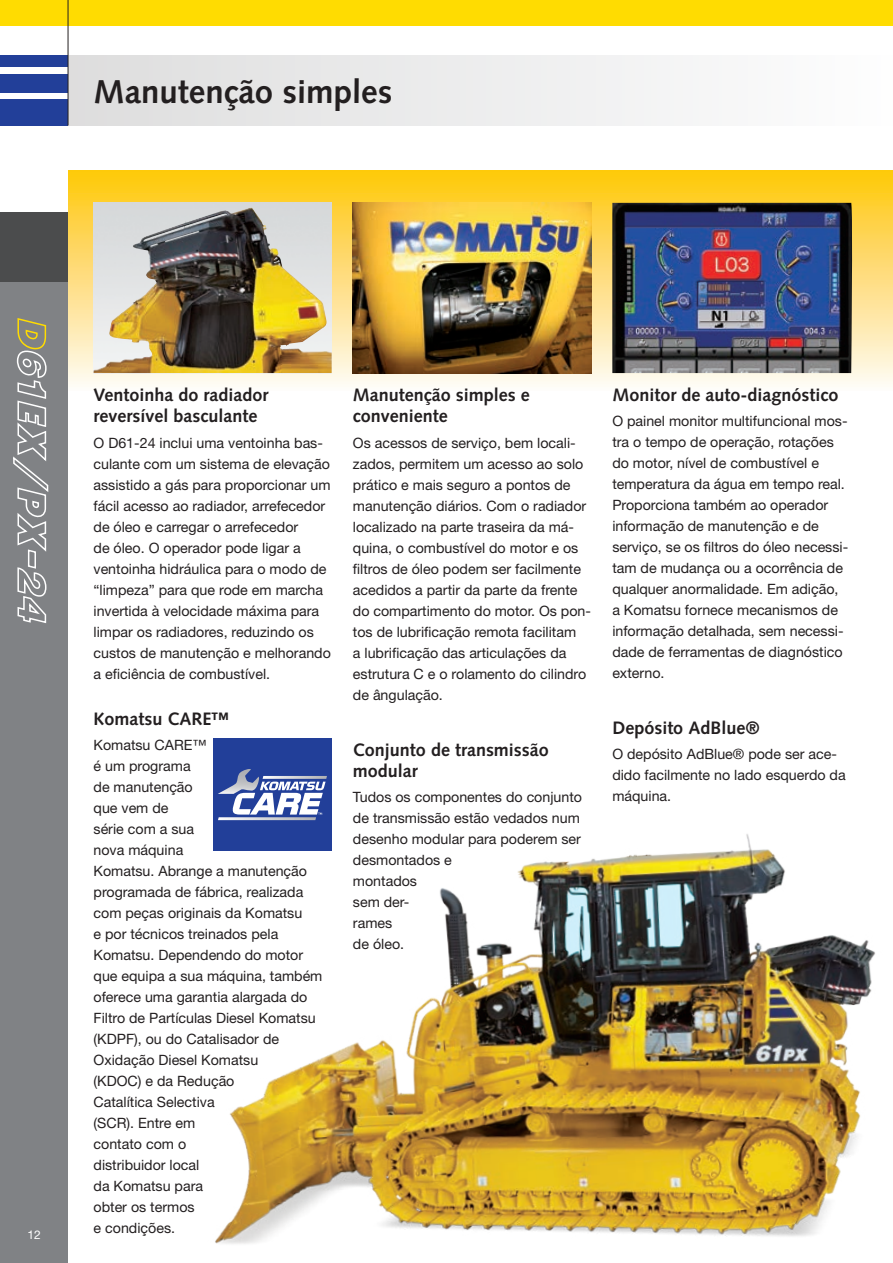
<style>
.page{position:relative;width:893px;height:1263px;background:#fff}
.page>*{position:absolute;margin:0;border:0;box-sizing:border-box;transform-origin:0 0}
.t1{font:700 33px "Syntax LTCE";color:#231f20}
.t2{font:700 18px/21px "Syntax LTCE";color:#231f20}
.t3{font:14.25px/21px "Helvetica Neue LT Pro";color:#231f20}
.t4{font:12px "Helvetica Neue LT Pro";color:#fff}
</style>
<div class="page">
<div style="left:68px;top:170px;width:825px;height:221px;background:linear-gradient(to bottom,#fdc40c,#fbf7f5)"></div>
<div style="left:0;top:213px;width:68px;height:1050px;background:#808285"></div>
<div style="left:0;top:99px;width:68px;height:26px;background:#223f99"></div>
<div style="left:0;top:74px;width:68px;height:18px;background:#223f99"></div>
<div style="left:0;top:55px;width:68px;height:12px;background:#223f99"></div>
<div style="left:0;top:0;width:893px;height:26px;background:#ffdc01"></div>
<div style="left:0;top:213px;width:68px;height:69px;background:#4b4c4d"></div>
<div style="left:68px;top:55px;width:825px;height:70px;background:linear-gradient(to right,#ddddde,#fdfdfe)"></div>
<hr style="left:68px;top:0;width:1px;height:125px;background:#231f20">
<img style="left:353px;top:203px;width:238px;height:170px">
<img style="left:94px;top:203px;width:238px;height:5px">
<img style="left:94px;top:208px;width:238px;height:165px">
<img style="left:612px;top:203px;width:241px;height:170px">
<div style="left:213px;top:738px;width:119px;height:113px;background:#223f99"></div>
<svg style="left:218px;top:769px;width:109px;height:37px"></svg>
<img style="left:215px;top:806px;width:660px;height:438px">
<svg style="left:13px;top:318px;width:36px;height:305px"></svg>
<h1 class="t1" style="left:94px;top:73px;width:300px">Manutenção simples</h1>
<p class="t4" style="left:27px;top:1227px;width:15px">12</p>
<p class="t2" style="left:94px;top:385px;width:177px">Ventoinha do radiador reversível basculante</p>
<p class="t3" style="left:94px;top:432px;width:239px">O D61-24 inclui uma ventoinha bas&shy;culante com um sistema de elevação assistido a gás para proporcionar um fácil acesso ao radiador, arrefecedor de óleo e carregar o arrefecedor<br>de óleo. O operador pode ligar a ventoinha hidráulica para o modo de “limpeza” para que rode em marcha invertida à velocidade máxima para limpar os radiadores, reduzindo os custos de manutenção e melhorando a eficiência de combustível.</p>
<p class="t2" style="left:94px;top:708px;width:137px">Komatsu CARE™</p>
<p class="t3" style="left:94px;top:734px;width:230px">Komatsu CARE™<br>é um programa<br>de manutenção<br>que vem de<br>série com a sua<br>nova máquina<br>Komatsu. Abrange a manutenção programada de fábrica, realizada com peças originais da Komatsu<br>e por técnicos treinados pela<br>Komatsu. Dependendo do motor que equipa a sua máquina, também oferece uma garantia alargada do<br>Filtro de Partículas Diesel Komatsu (KDPF), ou do Catalisador de<br>Oxidação Diesel Komatsu<br>(KDOC) e da Redução<br>Catalítica Selectiva<br>(SCR). Entre em<br>contato com o<br>distribuidor local<br>da Komatsu para<br>obter os termos<br>e condições.</p>
<p class="t2" style="left:353px;top:385px;width:178px">Manutenção simples e conveniente</p>
<p class="t3" style="left:353px;top:432px;width:240px">Os acessos de serviço, bem locali&shy;zados, permitem um acesso ao solo prático e mais seguro a pontos de manutenção diários. Com o radiador localizado na parte traseira da má&shy;quina, o combustível do motor e os filtros de óleo podem ser facilmente acedidos a partir da parte da frente do compartimento do motor. Os pon&shy;tos de lubrificação remota facilitam<br>a lubrificação das articulações da estrutura C e o rolamento do cilindro de ângulação.</p>
<p class="t2" style="left:353px;top:739px;width:197px">Conjunto de transmissão modular</p>
<p class="t3" style="left:353px;top:786px;width:231px">Tudos os componentes do conjunto de transmissão estão vedados num desenho modular para poderem ser desmontados e<br>montados<br>sem der-<br>rames<br>de óleo.</p>
<p class="t2" style="left:612px;top:384px;width:228px">Monitor de auto-diagnóstico</p>
<p class="t3" style="left:612px;top:410px;width:237px">O painel monitor multifuncional mos&shy;tra o tempo de operação, rotações do motor, nível de combustível e temperatura da água em tempo real.<br>Proporciona também ao operador informação de manutenção e de serviço, se os filtros do óleo necessi&shy;tam de mudança ou a ocorrência de qualquer anormalidade. Em adição, a Komatsu fornece mecanismos de informação detalhada, sem necessi&shy;dade de ferramentas de diagnóstico externo.</p>
<p class="t2" style="left:612px;top:718px;width:149px">Depósito AdBlue®</p>
<p class="t3" style="left:612px;top:743px;width:235px">O depósito AdBlue® pode ser ace&shy;dido facilmente no lado esquerdo da máquina.</p>
</div>
